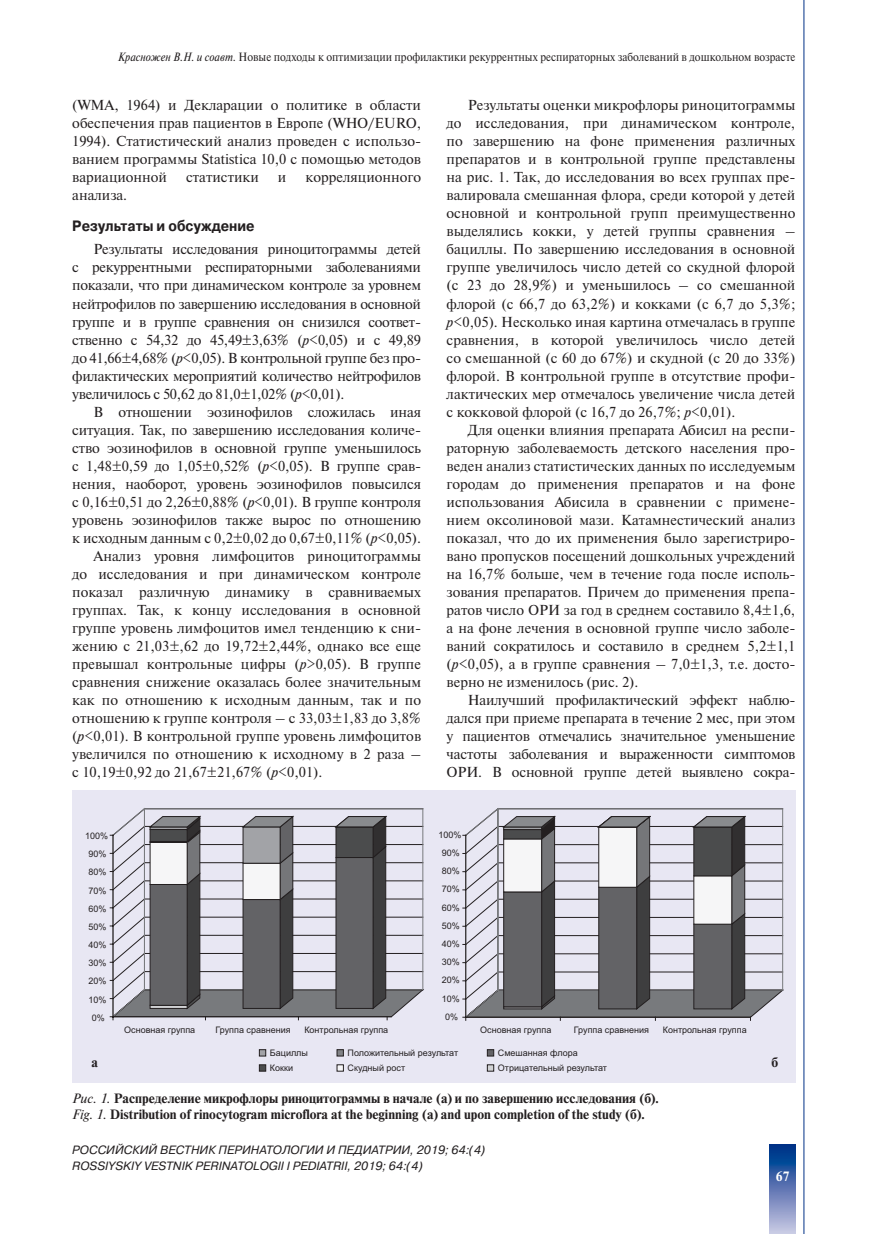
<style>
.page{position:relative;width:872px;height:1234px;background:#fff}
.page>*{position:absolute;margin:0;border:0;box-sizing:border-box;transform-origin:0 0}
.Подраздел{font:700 15px "Pragmatica C";color:#231f20;scale:.9 1}
._02_Text{font:14.4px/18px "Newton C";color:#231f20;text-align:justify}
.Ris_подпись{font:700 13.5px "Newton C";color:#231f20}
.t1{font:700 13.5px "Newton C";color:#fff}
.t2{font:12px "Newton C";color:#231f20;scale:.9 1}
.t3{font:italic 12px/16.5px "Pragmatica C";color:#231f20}
.t4{font:9px/15.1px "Arial";color:#231f20}
.s1{font-style:italic}
.s2{font-weight:400;font-style:italic}
</style>
<div class="page">
<svg style="left:770px;top:1144px;width:25px;height:89px;background:#5a78b3"></svg>
<hr style="left:803px;top:0;width:1px;height:1233px;background:#003186">
<div style="left:72px;top:790px;width:723px;height:292px;background:#e8e7f3"></div>
<svg style="left:136px;top:808px;width:287px;height:7px"></svg>
<svg style="left:110px;top:815px;width:313px;height:204px"></svg>
<svg style="left:259px;top:1049px;width:7px;height:6px"></svg>
<div style="left:259px;top:1064px;width:7px;height:7px;background:#4b4c4d;border:1px solid #231f20"></div>
<svg style="left:337px;top:1049px;width:6px;height:6px"></svg>
<svg style="left:337px;top:1064px;width:6px;height:7px"></svg>
<svg style="left:487px;top:1049px;width:7px;height:6px"></svg>
<div style="left:487px;top:1064px;width:7px;height:7px;background:#d1d2d4;border:1px solid #231f20"></div>
<svg style="left:489px;top:808px;width:294px;height:184px"></svg>
<svg style="left:463px;top:815px;width:319px;height:205px"></svg>
<p class="t2" style="left:118px;top:50px;width:754px"><span class="s1">Красножен В.Н. и соавт.</span> Новые подходы к оптимизации профилактики рекуррентных респираторных заболеваний в дошкольном возрасте</p>
<p class="_02_Text" style="left:72px;top:96px;width:350px">(WMA, 1964) и Декларации о политике в области обеспечения прав пациентов в Европе (WHO/EURO, 1994). Статистический анализ проведен с использо&shy;ванием программы Statistica 10,0 с помощью методов вариационной</p>
<p class="_02_Text" style="left:186px;top:168px;width:74px">статистики</p>
<p class="_02_Text" style="left:278px;top:168px;width:10px">и</p>
<p class="_02_Text" style="left:305px;top:168px;width:117px">корреляционного</p>
<p class="_02_Text" style="left:72px;top:186px;width:56px">анализа.</p>
<p class="Подраздел" style="left:72px;top:218px;width:204px">Результаты и обсуждение</p>
<p class="_02_Text" style="left:72px;top:240px;width:350px;text-indent:21px">Результаты исследования риноцитограммы детей с рекуррентными респираторными заболеваниями показали, что при динамическом контроле за уровнем нейтрофилов по завершению исследования в основной группе и в группе сравнения он снизился соответ&shy;ственно с 54,32 до 45,49±3,63% (<span class="s1">р</span>&lt;0,05) и c 49,89 до 41,66±4,68% (<span class="s1">р</span>&lt;0,05). В контрольной группе без про&shy;филактических мероприятий количество нейтрофилов увеличилось с 50,62 до 81,0±1,02% (<span class="s1">р</span>&lt;0,01).</p>
<p class="_02_Text" style="left:72px;top:402px;width:350px;text-indent:21px">В отношении эозинофилов сложилась иная ситуация. Так, по завершению исследования количе&shy;ство эозинофилов в основной группе уменьшилось с 1,48±0,59 до 1,05±0,52% (<span class="s1">р</span>&lt;0,05). В группе срав&shy;нения, наоборот, уровень эозинофилов повысился с 0,16±0,51 до 2,26±0,88% (<span class="s1">р</span>&lt;0,01). В группе контроля уровень эозинофилов также вырос по отношению к исходным данным с 0,2±0,02 до 0,67±0,11% (<span class="s1">р</span>&lt;0,05).</p>
<p class="_02_Text" style="left:72px;top:546px;width:350px;text-indent:21px">Анализ уровня лимфоцитов риноцитограммы до исследования и при динамическом контроле показал различную динамику в сравниваемых группах. Так, к концу исследования в основной группе уровень лимфоцитов имел тенденцию к сни&shy;жению с 21,03±,62 до 19,72±2,44%, однако все еще превышал контрольные цифры (<span class="s1">р</span>&gt;0,05). В группе сравнения снижение оказалась более значительным как по отношению к исходным данным, так и по отношению к группе контроля – с 33,03±1,83 до 3,8% (<span class="s1">р</span>&lt;0,01). В контрольной группе уровень лимфоцитов увеличился по отношению к исходному в 2 раза – с 10,19±0,92 до 21,67±21,67% (<span class="s1">р</span>&lt;0,01).</p>
<p class="_02_Text" style="left:446px;top:96px;width:350px;text-indent:21px">Результаты оценки микрофлоры риноцитограммы до исследования, при динамическом контроле, по завершению на фоне применения различных препаратов и в контрольной группе представлены на рис. 1. Так, до исследования во всех группах пре&shy;валировала смешанная флора, среди которой у детей основной и контрольной групп преимущественно выделялись кокки, у детей группы сравнения – бациллы. По завершению исследования в основной группе увеличилось число детей со скудной флорой (с 23 до 28,9%) и уменьшилось – со смешанной флорой (с 66,7 до 63,2%) и кокками (с 6,7 до 5,3%; <span class="s1">р</span>&lt;0,05). Несколько иная картина отмечалась в группе сравнения, в которой увеличилось число детей со смешанной (с 60 до 67%) и скудной (с 20 до 33%) флорой. В контрольной группе в отсутствие профи&shy;лактических мер отмечалось увеличение числа детей с кокковой флорой (с 16,7 до 26,7%; <span class="s1">р</span>&lt;0,01).</p>
<p class="_02_Text" style="left:446px;top:420px;width:350px;text-indent:21px">Для оценки влияния препарата Абисил на респи&shy;раторную заболеваемость детского населения про&shy;веден анализ статистических данных по исследуемым городам до применения препаратов и на фоне использования Абисила в сравнении с примене&shy;нием оксолиновой мази. Катамнестический анализ показал, что до их применения было зарегистриро&shy;вано пропусков посещений дошкольных учреждений на 16,7% больше, чем в течение года после исполь&shy;зования препаратов. Причем до применения препа&shy;ратов число ОРИ за год в среднем составило 8,4±1,6, а на фоне лечения в основной группе число заболе&shy;ваний сократилось и составило в среднем 5,2±1,1 (<span class="s1">р</span>&lt;0,05), а в группе сравнения – 7,0±1,3, т.е. досто&shy;верно не изменилось (рис. 2).</p>
<p class="_02_Text" style="left:446px;top:690px;width:350px;text-indent:21px">Наилучший профилактический эффект наблю&shy;дался при приеме препарата в течение 2 мес, при этом у пациентов отмечались значительное уменьшение частоты заболевания и выраженности симптомов ОРИ. В основной группе детей выявлено сокра-</p>
<p class="t4" style="left:85px;top:828px;width:25px">100%</p>
<p class="t4" style="left:438px;top:826px;width:25px">100%</p>
<p class="t4" style="left:88px;top:846px;width:20px">90%</p>
<p class="t4" style="left:442px;top:845px;width:20px">90%</p>
<p class="t4" style="left:88px;top:864px;width:20px">80%</p>
<p class="t4" style="left:442px;top:863px;width:20px">80%</p>
<p class="t4" style="left:88px;top:882px;width:20px">70%</p>
<p class="t4" style="left:442px;top:881px;width:20px">70%</p>
<p class="t4" style="left:88px;top:900px;width:20px">60%</p>
<p class="t4" style="left:442px;top:899px;width:20px">60%</p>
<p class="t4" style="left:88px;top:918px;width:20px">50%</p>
<p class="t4" style="left:442px;top:917px;width:20px">50%</p>
<p class="t4" style="left:88px;top:937px;width:20px">40%</p>
<p class="t4" style="left:442px;top:936px;width:20px">40%</p>
<p class="t4" style="left:88px;top:955px;width:20px">30%</p>
<p class="t4" style="left:442px;top:954px;width:20px">30%</p>
<p class="t4" style="left:88px;top:973px;width:20px">20%</p>
<p class="t4" style="left:442px;top:972px;width:20px">20%</p>
<p class="t4" style="left:88px;top:991px;width:20px">10%</p>
<p class="t4" style="left:442px;top:990px;width:20px">10%</p>
<p class="t4" style="left:92px;top:1009px;width:15px">0%</p>
<p class="t4" style="left:445px;top:1008px;width:15px">0%</p>
<p class="t4" style="left:124px;top:1021px;width:73px">Основная группа</p>
<p class="t4" style="left:215px;top:1021px;width:77px">Группа сравнения</p>
<p class="t4" style="left:304px;top:1021px;width:85px">Контрольная группа</p>
<p class="t4" style="left:270px;top:1045px;width:40px">Бациллы<br>Кокки</p>
<p class="t4" style="left:347px;top:1045px;width:112px">Положительный результат<br>Скудный рост</p>
<p class="t4" style="left:498px;top:1045px;width:111px">Смешанная флора<br>Отрицательный результат</p>
<p class="t4" style="left:480px;top:1021px;width:73px">Основная группа</p>
<p class="t4" style="left:574px;top:1021px;width:77px">Группа сравнения</p>
<p class="t4" style="left:663px;top:1021px;width:85px">Контрольная группа</p>
<p class="Ris_подпись" style="left:91px;top:1054px;width:8px">а</p>
<p class="Ris_подпись" style="left:771px;top:1054px;width:8px">б</p>
<p class="Ris_подпись" style="left:72px;top:1090px;width:588px"><span class="s2">Рис. 1.</span> Распределение микрофлоры риноцитограммы в начале (а) и по завершению исследования (б).</p>
<p class="Ris_подпись" style="left:72px;top:1106px;width:574px"><span class="s2">Fig. 1.</span> Distribution of rinocytogram microflora at the beginning (a) and upon completion of the study (б).</p>
<p class="t3" style="left:72px;top:1141px;width:415px">РОССИЙСКИЙ ВЕСТНИК ПЕРИНАТОЛОГИИ И ПЕДИАТРИИ, 2019; 64:(4)<br>ROSSIYSKIY VESTNIK PERINATOLOGII I PEDIATRII, 2019; 64:(4)</p>
<p class="t1" style="left:775px;top:1168px;width:15px">67</p>
</div>
